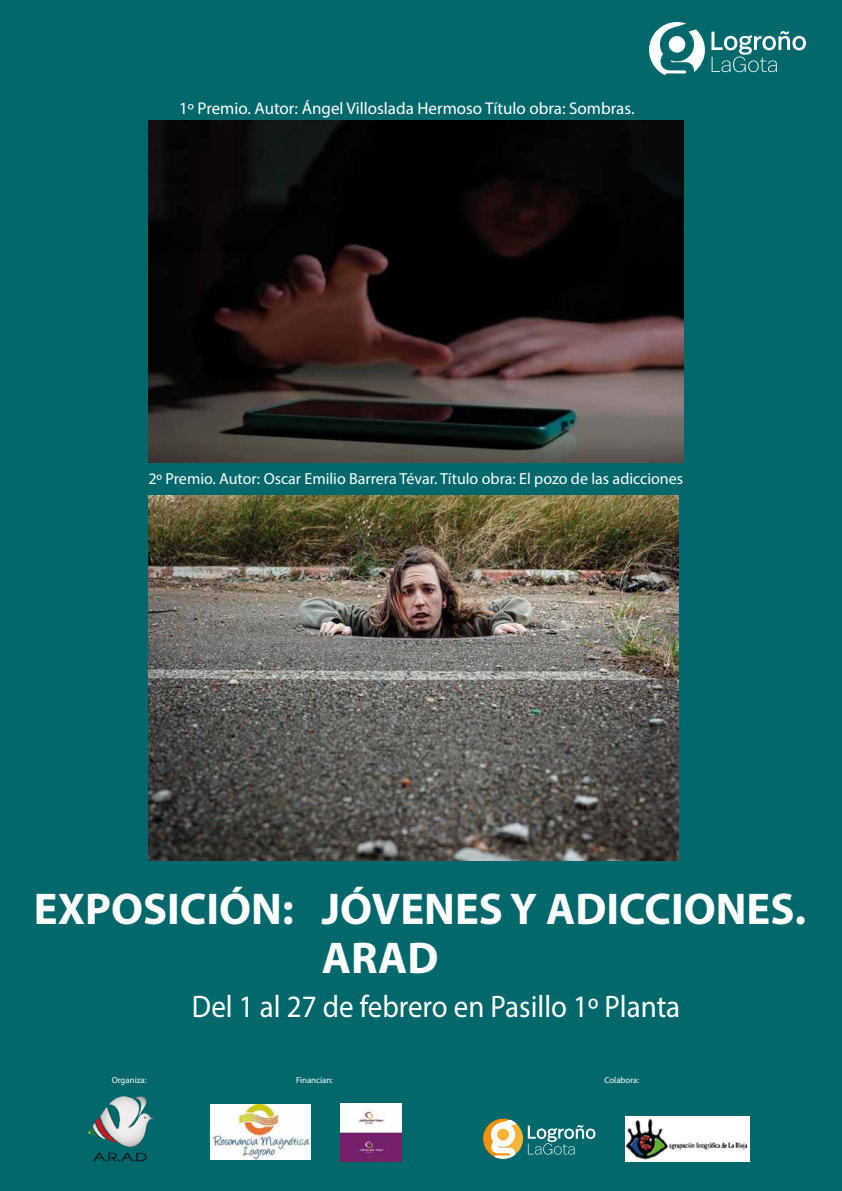
<style>
.page{position:relative;width:842px;height:1191px;background:#fff}
.page>*{position:absolute;margin:0;border:0;box-sizing:border-box;transform-origin:0 0}
.t1{font:700 44.6px/49.6px "Myriad Pro";color:#fff}
.t2{font:31.2px "Myriad Pro";color:#fff;scale:.93 1}
.t3{font:17px "Myriad Pro";color:#fff}
.t4{font:16px "Myriad Pro";color:#fff}
.t5{font:8.8px "Myriad Pro";color:#fff}
</style>
<div class="page">
<div style="left:0;top:0;width:842px;height:1190px;background:#02686b"></div>
<img style="left:148px;top:495px;width:531px;height:365px">
<svg style="left:711px;top:31px;width:95px;height:41px"></svg>
<svg style="left:649px;top:22px;width:56px;height:53px"></svg>
<div style="left:669px;top:36px;width:16px;height:17px;background:#fff;border-radius:50%"></div>
<img style="left:148px;top:120px;width:536px;height:342px">
<img style="left:88px;top:1096px;width:66px;height:65px">
<img style="left:211px;top:1104px;width:100px;height:55px">
<img style="left:340px;top:1103px;width:62px;height:58px">
<img style="left:625px;top:1116px;width:124px;height:45px">
<svg style="left:483px;top:1118px;width:112px;height:40px"></svg>
<p class="t3" style="left:179px;top:98px;width:457px">1º Premio. Autor: Ángel Villoslada Hermoso Título obra: Sombras.</p>
<p class="t4" style="left:148px;top:469px;width:536px">2º Premio. Autor: Oscar Emilio Barrera Tévar. Título obra: El pozo de las adicciones</p>
<h1 class="t1" style="left:34px;top:882px;width:261px">EXPOSICIÓN:</h1>
<h1 class="t1" style="left:322px;top:882px;width:486px">JÓVENES Y ADICCIONES.<br>ARAD</h1>
<h2 class="t2" style="left:192px;top:987px;width:527px">Del 1 al 27 de febrero en Pasillo 1º Planta</h2>
<p class="t5" style="left:112px;top:1074px;width:36px">Organiza:</p>
<p class="t5" style="left:296px;top:1074px;width:39px">Financian:</p>
<p class="t5" style="left:604px;top:1074px;width:36px">Colabora:</p>
</div>
